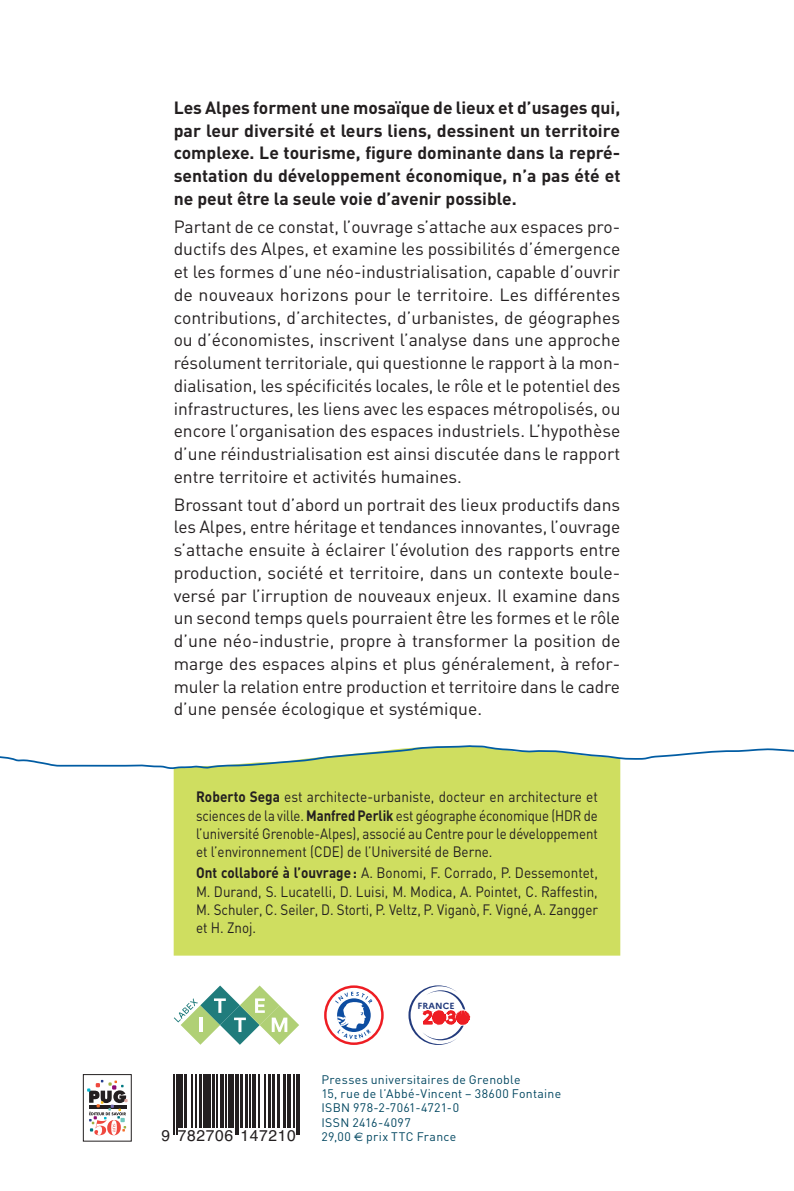
<style>
.page{position:relative;width:794px;height:1191px;background:#fff}
.page>*{position:absolute;margin:0;border:0;box-sizing:border-box;transform-origin:0 0}
.t1{font:17.5px/22.8px "DIN";color:#231f20;text-align:justify}
.t2{font:700 17.5px/22.8px "DIN";color:#231f20;text-align:justify}
.t3{font:15.58px "Helvetica";letter-spacing:.04em;color:#231f20}
.t4{font:14.88px/18.4px "DIN";color:#231f20;text-align:justify;scale:.91 1}
.t5{font:12.25px/14.5px "DIN";letter-spacing:.025em;color:#014660}
.t6{font:700 8.92px "Marianne";color:#233b7d}
.s1{font-weight:700}
.s2{font-family:"Euro Sans Std"}
</style>
<div class="page">
<hr style="left:174px;top:1074px;width:1px;height:60px;background:#231f20">
<hr style="left:176px;top:1074px;width:2px;height:60px;background:#231f20">
<hr style="left:179px;top:1074px;width:4px;height:54px;background:#231f20">
<hr style="left:184px;top:1074px;width:3px;height:54px;background:#231f20">
<hr style="left:191px;top:1074px;width:1px;height:54px;background:#231f20">
<hr style="left:195px;top:1074px;width:1px;height:54px;background:#231f20">
<hr style="left:199px;top:1074px;width:3px;height:54px;background:#231f20">
<hr style="left:203px;top:1074px;width:3px;height:54px;background:#231f20">
<hr style="left:207px;top:1074px;width:4px;height:54px;background:#231f20">
<hr style="left:212px;top:1074px;width:3px;height:54px;background:#231f20">
<hr style="left:216px;top:1074px;width:1px;height:54px;background:#231f20">
<hr style="left:220px;top:1074px;width:4px;height:54px;background:#231f20">
<hr style="left:225px;top:1074px;width:2px;height:54px;background:#231f20">
<div style="left:228px;top:1074px;width:5px;height:54px;background:#231f20"></div>
<hr style="left:235px;top:1074px;width:1px;height:60px;background:#231f20">
<hr style="left:237px;top:1074px;width:2px;height:60px;background:#231f20">
<hr style="left:240px;top:1074px;width:3px;height:54px;background:#231f20">
<hr style="left:245px;top:1074px;width:3px;height:54px;background:#231f20">
<hr style="left:249px;top:1074px;width:2px;height:54px;background:#231f20">
<hr style="left:252px;top:1074px;width:4px;height:54px;background:#231f20">
<hr style="left:259px;top:1074px;width:1px;height:54px;background:#231f20">
<hr style="left:264px;top:1074px;width:1px;height:54px;background:#231f20">
<hr style="left:268px;top:1074px;width:3px;height:54px;background:#231f20">
<hr style="left:272px;top:1074px;width:3px;height:54px;background:#231f20">
<hr style="left:277px;top:1074px;width:3px;height:54px;background:#231f20">
<hr style="left:283px;top:1074px;width:2px;height:54px;background:#231f20">
<hr style="left:287px;top:1074px;width:4px;height:54px;background:#231f20">
<hr style="left:293px;top:1074px;width:2px;height:54px;background:#231f20">
<hr style="left:296px;top:1074px;width:1px;height:60px;background:#231f20">
<hr style="left:299px;top:1074px;width:1px;height:60px;background:#231f20">
<svg style="left:324px;top:985px;width:60px;height:60px"></svg>
<div style="left:326px;top:988px;width:55px;height:54px;background:#fff;border-radius:50%"></div>
<svg style="left:335px;top:991px;width:37px;height:48px"></svg>
<svg style="left:408px;top:985px;width:61px;height:60px"></svg>
<svg style="left:174px;top:985px;width:125px;height:59px"></svg>
<div style="left:174px;top:770px;width:446px;height:185px;background:#cfde60"></div>
<svg style="left:0;top:745px;width:794px;height:25px"></svg>
<svg style="left:87px;top:1080px;width:41px;height:55px"></svg>
<div style="left:83px;top:1074px;width:48px;height:67px;border:1px solid #231f20"></div>
<p class="t2" style="left:174px;top:95px;width:448px">Les Alpes forment une mosaïque de lieux et d’usages qui, par leur diversité et leurs liens, dessinent un territoire complexe. Le tourisme, figure dominante dans la repré&shy;sentation du développement économique, n’a pas été et ne peut être la seule voie d’avenir possible.</p>
<p class="t1" style="left:174px;top:214px;width:448px">Partant de ce constat, l’ouvrage s’attache aux espaces pro‑ ductifs des Alpes, et examine les possibilités d’émergence et les formes d’une néo‑industrialisation, capable d’ouvrir de nouveaux horizons pour le territoire. Les différentes contributions, d’architectes, d’urbanistes, de géographes ou d’économistes, inscrivent l’analyse dans une approche résolument territoriale, qui questionne le rapport à la mon‑ dialisation, les spécificités locales, le rôle et le potentiel des infrastructures, les liens avec les espaces métropolisés, ou encore l’organisation des espaces industriels. L’hypothèse d’une réindustrialisation est ainsi discutée dans le rapport entre territoire et activités humaines.</p>
<p class="t1" style="left:174px;top:492px;width:448px">Brossant tout d’abord un portrait des lieux productifs dans les Alpes, entre héritage et tendances innovantes, l’ouvrage s’attache ensuite à éclairer l’évolution des rapports entre production, société et territoire, dans un contexte boule‑ versé par l’irruption de nouveaux enjeux. Il examine dans un second temps quels pourraient être les formes et le rôle d’une néo‑industrie, propre à transformer la position de marge des espaces alpins et plus généralement, à refor‑ muler la relation entre production et territoire dans le cadre d’une pensée écologique et systémique.</p>
<p class="t4" style="left:196px;top:787px;width:443px"><span class="s1">Roberto Sega</span> est architecte‑urbaniste, docteur en architecture et sciences de la ville. <span class="s1">Manfred Perlik</span> est géographe économique (HDR de l’université Grenoble‑Alpes), associé au Centre pour le développement et l’environnement (CDE) de l’Université de Berne.</p>
<p class="t4" style="left:196px;top:863px;width:443px"><span class="s1">Ont collaboré à l’ouvrage:</span> A. Bonomi, F. Corrado, P. Dessemontet, M. Durand, S. Lucatelli, D. Luisi, M. Modica, A. Pointet, C. Raffestin, M. Schuler, C. Seiler, D. Storti, P. Veltz, P. Viganò, F. Vigné, A. Zangger et H. Znoj.</p>
<p class="t6" style="left:417px;top:1000px;width:38px">FRANCE</p>
<p class="t5" style="left:321px;top:1071px;width:241px">Presses universitaires de Grenoble<br>15, rue de l’Abbé‑Vincent – 38600 Fontaine<br>ISBN 978‑2‑7061‑4721‑0<br>ISSN 2416‑4097</p>
<p class="t3" style="left:161px;top:1123px;width:136px">9 782706 147210</p>
<p class="t5" style="left:321px;top:1129px;width:136px">29,00 <span class="s2">€</span> prix TTC France</p>
</div>
